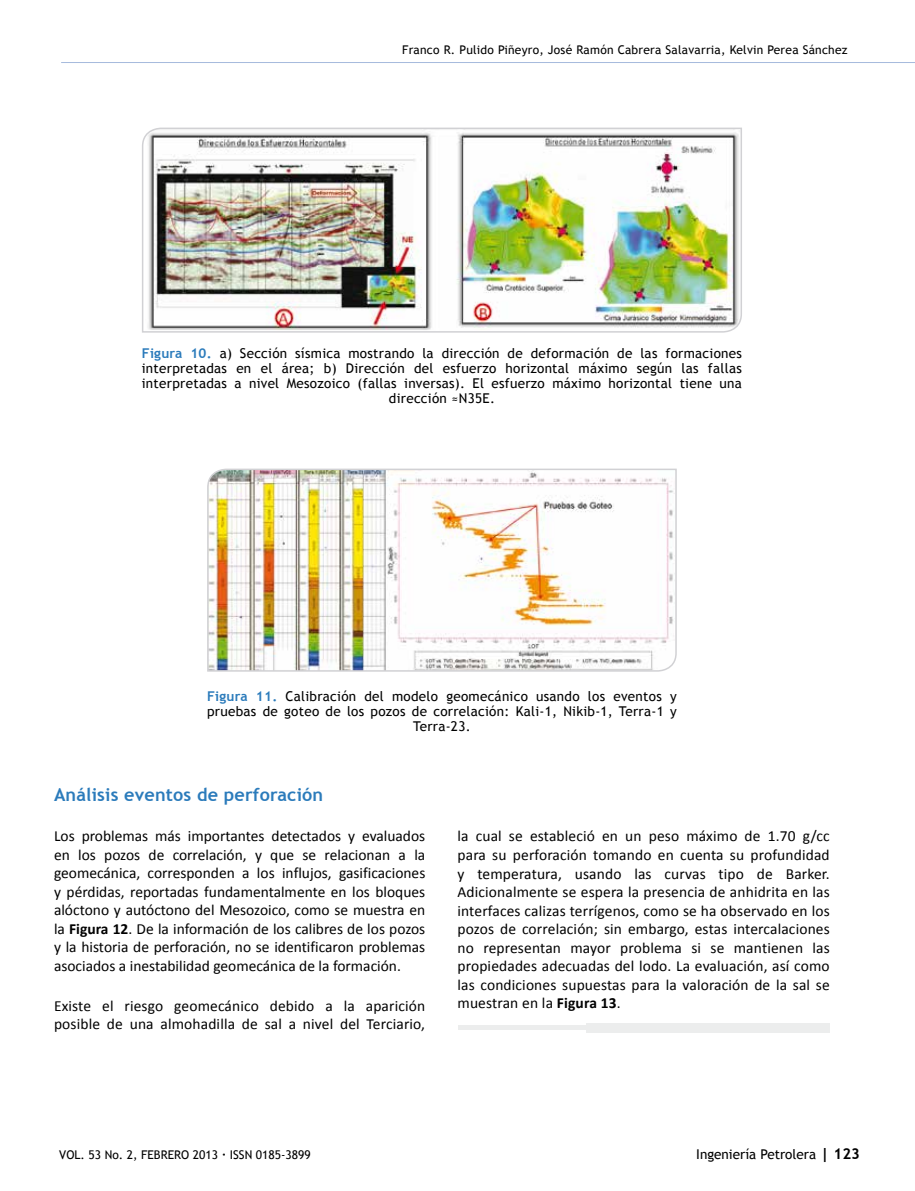
<style>
.page{position:relative;width:915px;height:1191px;background:#fff}
.page>*{position:absolute;margin:0;border:0;box-sizing:border-box;transform-origin:0 0}
.t1{font:700 18px "Trebuchet MS";letter-spacing:.01em;color:#2b7bbb}
.t2{font:15.45px/18.6px "Calibri";letter-spacing:.01em;color:#000;text-align:justify}
.t3{font:13.5px/15px "Trebuchet MS";letter-spacing:.02em;color:#000;text-align:center}
.t4{font:13.5px "Trebuchet MS";color:#000}
.t5{font:12px "Trebuchet MS";letter-spacing:.02em;color:#000}
.t6{font:12px "Trebuchet MS";color:#000}
.s1{font-weight:700;color:#2b7bbb}
.s2{font-weight:700}
.s3{font-weight:700;font-size:15px}
</style>
<div class="page">
<hr style="left:61px;top:62px;width:853px;height:1px;background:#a5badd">
<img style="left:142px;top:127px;width:600px;height:206px">
<img style="left:207px;top:468px;width:470px;height:204px">
<div style="left:586px;top:1023px;width:243px;height:9px;background:#eceded"></div>
<div style="left:458px;top:1025px;width:230px;height:5px;background:#eceded"></div>
<p class="t5" style="left:402px;top:43px;width:447px">Franco R. Pulido Piñeyro, José Ramón Cabrera Salavarria, Kelvin Perea Sánchez</p>
<p class="t3" style="left:142px;top:345px;width:601px"><span class="s1">Figura 10.</span> a) Sección sísmica mostrando la dirección de deformación de las formaciones interpretadas en el área; b) Dirección del esfuerzo horizontal máximo según las fallas interpretadas a nivel Mesozoico (fallas inversas). El esfuerzo máximo horizontal tiene una dirección ≈N35E.</p>
<p class="t3" style="left:207px;top:689px;width:471px"><span class="s1">Figura 11.</span> Calibración del modelo geomecánico usando los eventos y pruebas de goteo de los pozos de correlación: Kali-1, Nikib-1, Terra-1 y<br>Terra-23.</p>
<p class="t1" style="left:54px;top:783px;width:270px">Análisis eventos de perforación</p>
<p class="t2" style="left:54px;top:826px;width:373px">Los problemas más importantes detectados y evaluados en los pozos de correlación, y que se relacionan a la geomecánica, corresponden a los influjos, gasificaciones y pérdidas, reportadas fundamentalmente en los bloques alóctono y autóctono del Mesozoico, como se muestra en la <span class="s2">Figura 12</span>. De la información de los calibres de los pozos y la historia de perforación, no se identificaron problemas asociados a inestabilidad geomecánica de la formación.</p>
<p class="t2" style="left:54px;top:995px;width:372px">Existe el riesgo geomecánico debido a la aparición posible de una almohadilla de sal a nivel del Terciario,</p>
<p class="t2" style="left:457px;top:826px;width:374px">la cual se estableció en un peso máximo de 1.70 g/cc para su perforación tomando en cuenta su profundidad y temperatura, usando las curvas tipo de Barker.<br>Adicionalmente se espera la presencia de anhidrita en las interfaces calizas terrígenos, como se ha observado en los pozos de correlación; sin embargo, estas intercalaciones no representan mayor problema si se mantienen las propiedades adecuadas del lodo. La evaluación, así como las condiciones supuestas para la valoración de la sal se muestran en la <span class="s2">Figura 13</span>.</p>
<p class="t6" style="left:59px;top:1147px;width:253px">VOL. 53 No. 2, FEBRERO 2013 <span class="s2">·</span> ISSN 0185-3899</p>
<p class="t4" style="left:696px;top:1146px;width:165px">Ingeniería Petrolera <span class="s3">| 123</span></p>
</div>
